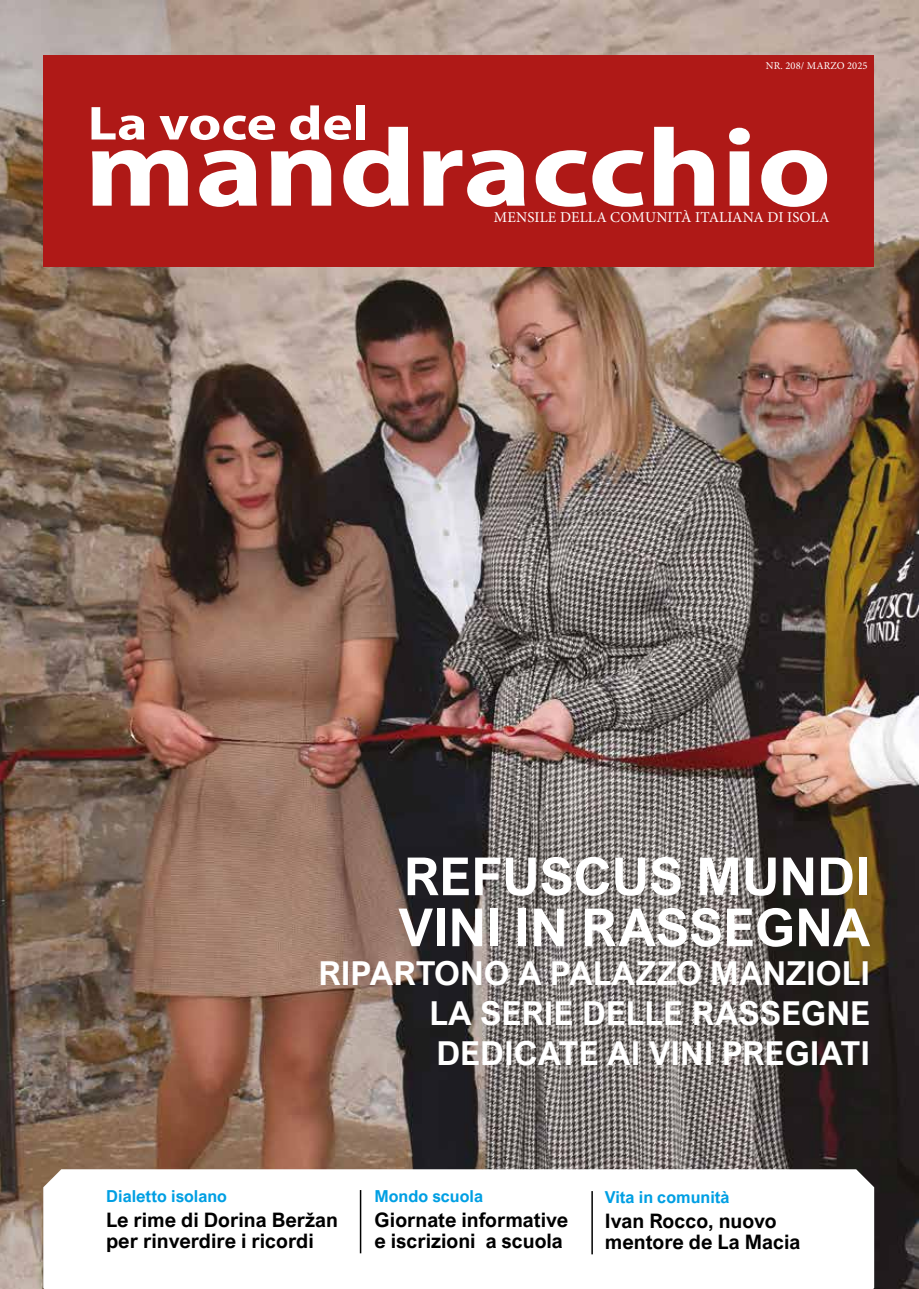
<style>
.page{position:relative;width:919px;height:1289px;background:#fff}
.page>*{position:absolute;margin:0;border:0;box-sizing:border-box;transform-origin:0 0}
.t1{font:700 111px "Myriad Pro";color:#fff;scale:1.16 1}
.t2{font:700 52.5px/51px "Arial Nova";color:#fff}
.t3{font:700 48px "Myriad Pro";color:#fff;scale:1.19 1}
.t4{font:700 33px/39.6px "Arial Nova";color:#fff;text-align:justify}
.t5{font:700 19.95px/21px "Arial Nova";color:#000}
.t6{font:700 16.5px "Arial Nova";color:#009fe3}
.t7{font:15px "Minion Pro";letter-spacing:.01em;color:#fff}
.t8{font:10.5px "Minion Pro";letter-spacing:.01em;color:#fff}
</style>
<div class="page">
<img style="left:0;top:0;width:918px;height:1288px">
<svg style="left:43px;top:1169px;width:831px;height:119px"></svg>
<div style="left:43px;top:55px;width:831px;height:211px;background:#af1917"></div>
<hr style="left:360px;top:1189px;width:1px;height:64px;background:#000">
<hr style="left:591px;top:1190px;width:2px;height:64px;background:#000">
<p class="t8" style="left:765px;top:58px;width:103px">NR. 208/ MARZO 2025</p>
<h3 class="t3" style="left:88px;top:92px;width:237px">La voce del</h3>
<h1 class="t1" style="left:85px;top:96px;width:645px">mandracchio</h1>
<p class="t7" style="left:494px;top:207px;width:337px">MENSILE DELLA COMUNITÀ ITALIANA DI ISOLA</p>
<h2 class="t2" style="left:398px;top:850px;width:473px">REFUSCUS MUNDI<br>VINI IN RASSEGNA</h2>
<h3 class="t4" style="left:429px;top:953px;width:442px;text-indent:-111px">RIPARTONO A PALAZZO MANZIOLI LA SERIE DELLE RASSEGNE DEDICATE AI VINI PREGIATI</h3>
<p class="t6" style="left:106px;top:1186px;width:122px">Dialetto isolano</p>
<p class="t5" style="left:106px;top:1209px;width:233px">Le rime di Dorina Beržan per rinverdire i ricordi</p>
<p class="t6" style="left:374px;top:1186px;width:110px">Mondo scuola</p>
<p class="t5" style="left:374px;top:1209px;width:195px">Giornate informative e iscrizioni a scuola</p>
<p class="t6" style="left:605px;top:1187px;width:126px">Vita in comunità</p>
<p class="t5" style="left:605px;top:1210px;width:197px">Ivan Rocco, nuovo mentore de La Macia</p>
</div>
